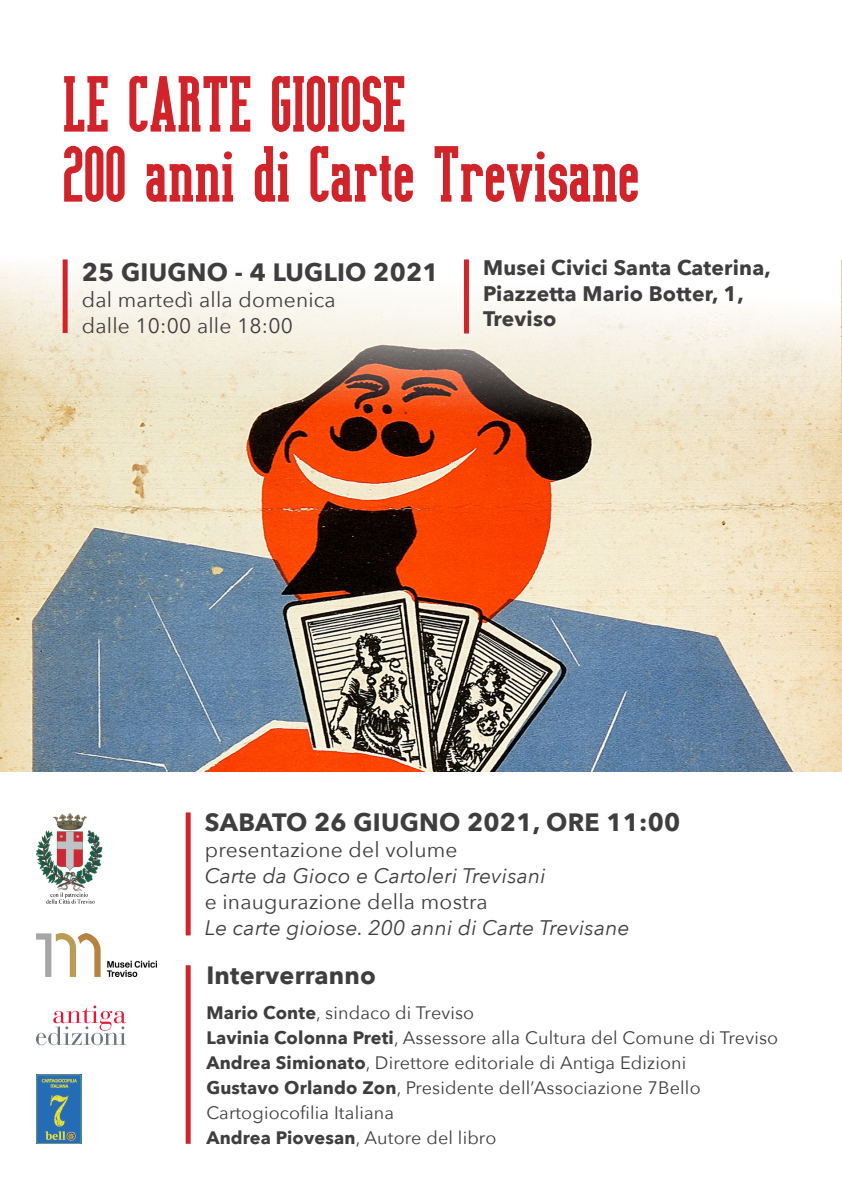
<style>
.page{position:relative;width:842px;height:1191px;background:#fff}
.page>*{position:absolute;margin:0;border:0;box-sizing:border-box;transform-origin:0 0}
.t1{font:75px "Modiano Cartine";color:#d1232a}
.t2{font:700 25px "Avenir Next";letter-spacing:.01em;color:#3e3e3f}
.t3{font:21px "Avenir Next";letter-spacing:.01em;color:#3e3e3f}
.t4{font:italic 21px "Avenir Next";letter-spacing:.01em;color:#3e3e3f}
.t5{font:700 21px/25.2px "Avenir Next";letter-spacing:.01em;color:#3e3e3f}
.t6{font:18px/25px "Avenir Next";letter-spacing:.01em;color:#3e3e3f}
.s1{font-weight:700}
</style>
<div class="page">
<img style="left:0;top:261px;width:842px;height:510px">
<div style="left:186px;top:812px;width:5px;height:123px;background:#d1232a"></div>
<div style="left:186px;top:965px;width:5px;height:178px;background:#d1232a"></div>
<svg style="left:0;top:259px;width:841px;height:210px"></svg>
<div style="left:63px;top:259px;width:5px;height:74px;background:#d1232a"></div>
<div style="left:464px;top:259px;width:5px;height:74px;background:#d1232a"></div>
<img style="left:36px;top:813px;width:67px;height:91px">
<img style="left:36px;top:1074px;width:45px;height:69px">
<img style="left:36px;top:933px;width:120px;height:43px">
<svg style="left:36px;top:1005px;width:90px;height:40px"></svg>
<p class="t1" style="left:63px;top:63px;width:345px">LE CARTE GIOIOSE</p>
<p class="t1" style="left:63px;top:133px;width:578px">200 anni di Carte Trevisane</p>
<p class="t2" style="left:82px;top:250px;width:358px">25 GIUGNO - 4 LUGLIO 2021</p>
<p class="t3" style="left:82px;top:282px;width:255px">dal martedì alla domenica</p>
<p class="t3" style="left:82px;top:308px;width:213px">dalle 10:00 alle 18:00</p>
<p class="t5" style="left:483px;top:255px;width:289px">Musei Civici Santa Caterina,<br>Piazzetta Mario Botter, 1,<br>Treviso</p>
<p class="t2" style="left:205px;top:801px;width:477px">SABATO 26 GIUGNO 2021, ORE 11:00</p>
<p class="t3" style="left:205px;top:832px;width:254px">presentazione del volume</p>
<p class="t4" style="left:205px;top:858px;width:343px">Carte da Gioco e Cartoleri Trevisani</p>
<p class="t3" style="left:205px;top:884px;width:284px">e inaugurazione della mostra</p>
<p class="t4" style="left:205px;top:910px;width:426px">Le carte gioiose. 200 anni di Carte Trevisane</p>
<p class="t2" style="left:206px;top:953px;width:171px">Interverranno</p>
<p class="t6" style="left:206px;top:999px;width:269px"><span class="s1">Mario Conte</span>, sindaco di Treviso</p>
<p class="t6" style="left:206px;top:1024px;width:573px"><span class="s1">Lavinia Colonna Preti</span>, Assessore alla Cultura del Comune di Treviso</p>
<p class="t6" style="left:206px;top:1049px;width:481px"><span class="s1">Andrea Simionato</span>, Direttore editoriale di Antiga Edizioni</p>
<p class="t6" style="left:206px;top:1074px;width:496px"><span class="s1">Gustavo Orlando Zon</span>, Presidente dell’Associazione 7Bello<br>Cartogiocofilia Italiana</p>
<p class="t6" style="left:206px;top:1124px;width:291px"><span class="s1">Andrea Piovesan</span>, Autore del libro</p>
</div>
